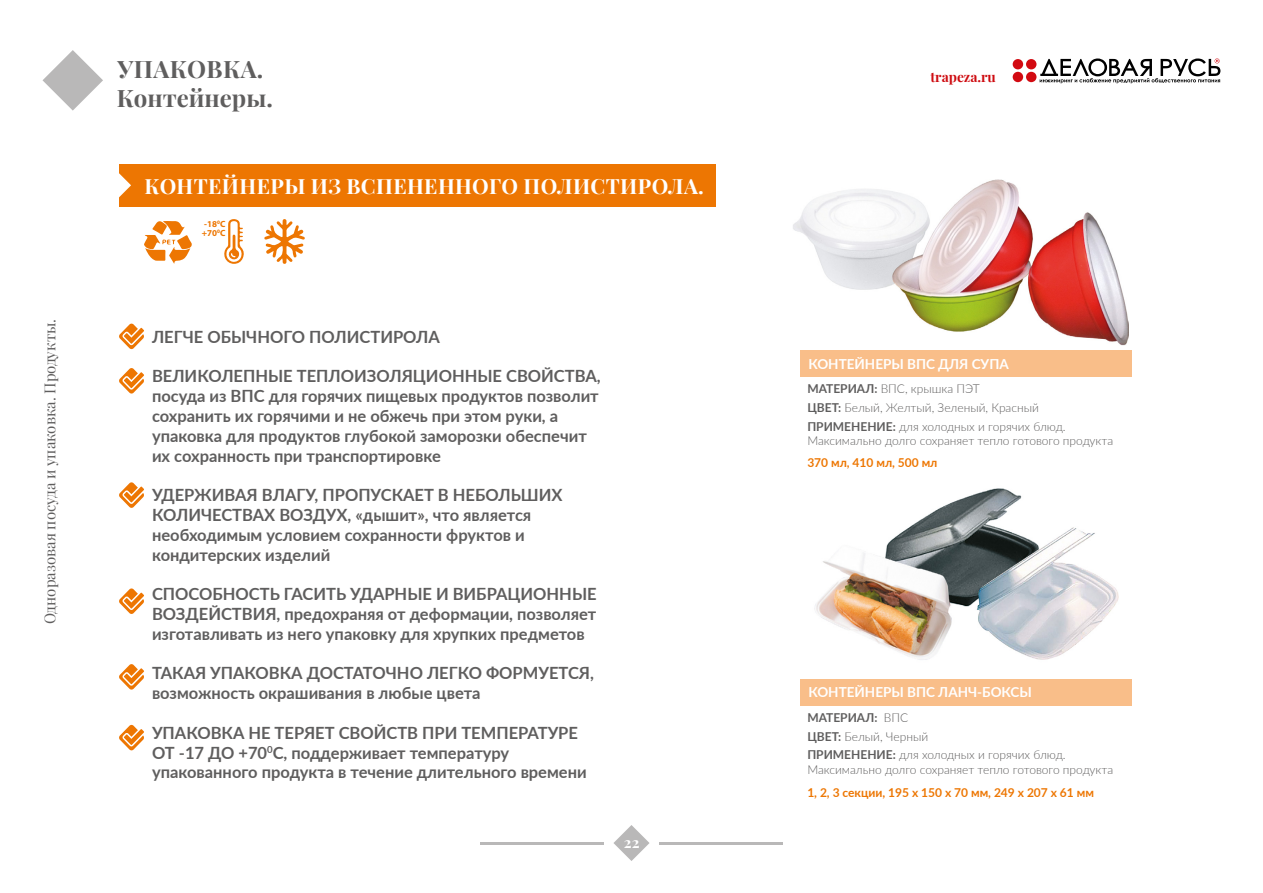
<style>
.page{position:relative;width:1263px;height:893px;background:#fff}
.page>*{position:absolute;margin:0;border:0;box-sizing:border-box;transform-origin:0 0}
.t1{font:700 24px "Playfair Display";color:#5f5e5e}
.t2{font:700 24px "Playfair Display";letter-spacing:.02em;color:#5f5e5e}
.t3{font:700 21px "Playfair Display";letter-spacing:.02em;color:#fff}
.t4{font:700 16.5px/19.8px "Lato";color:#5f5e5e}
.t5{font:15px "Playfair Display";color:#5f5e5e}
.t6{font:700 15px "Playfair Display";color:#fff}
.t7{font:700 13.65px "Playfair Display";color:#ce0b10}
.t8{font:700 13.5px "Lato";color:#fff}
.t9{font:300 12px/18.6px "Lato";color:#5f5e5e}
.t10{font:700 12px "Lato";color:#ed7602}
.t11{font:700 9px/9px "Myriad Pro";color:#ed7602}
.s1{font-weight:700}
</style>
<div class="page">
<svg style="left:43px;top:50px;width:60px;height:61px"></svg>
<div style="left:1013px;top:72px;width:10px;height:10px;background:#d20a11;border-radius:50%"></div>
<div style="left:1013px;top:59px;width:10px;height:10px;background:#d20a11;border-radius:50%"></div>
<svg style="left:1026px;top:58px;width:194px;height:25px"></svg>
<div style="left:119px;top:164px;width:596px;height:43px;background:#ed7602"></div>
<svg style="left:119px;top:173px;width:12px;height:24px"></svg>
<svg style="left:119px;top:324px;width:25px;height:25px"></svg>
<svg style="left:119px;top:368px;width:25px;height:26px"></svg>
<svg style="left:119px;top:482px;width:25px;height:26px"></svg>
<svg style="left:119px;top:588px;width:25px;height:26px"></svg>
<svg style="left:119px;top:664px;width:25px;height:26px"></svg>
<svg style="left:119px;top:725px;width:25px;height:25px"></svg>
<div style="left:800px;top:350px;width:332px;height:27px;background:#f9be89"></div>
<div style="left:800px;top:679px;width:332px;height:26px;background:#f9be89"></div>
<img style="left:793px;top:179px;width:335px;height:167px">
<img style="left:814px;top:488px;width:305px;height:172px">
<svg style="left:144px;top:221px;width:48px;height:43px"></svg>
<svg style="left:224px;top:219px;width:20px;height:45px"></svg>
<svg style="left:264px;top:219px;width:41px;height:45px"></svg>
<svg style="left:613px;top:825px;width:36px;height:36px"></svg>
<hr style="left:660px;top:842px;width:123px;height:3px;background:#b9b8b8">
<hr style="left:480px;top:842px;width:123px;height:3px;background:#b9b8b8">
<p class="t5" style="left:38px;top:624px;width:307px;rotate:-90deg">Одноразовая посуда и упаковка. Продукты.</p>
<h1 class="t2" style="left:117px;top:50px;width:147px">УПАКОВКА.</h1>
<h1 class="t1" style="left:117px;top:79px;width:157px">Контейнеры.</h1>
<p class="t3" style="left:144px;top:169px;width:561px">КОНТЕЙНЕРЫ ИЗ ВСПЕНЕННОГО ПОЛИСТИРОЛА.</p>
<p class="t11" style="left:202px;top:219px;width:25px">-18<sup>0</sup>С +70<sup>0</sup>С</p>
<p class="t4" style="left:152px;top:327px;width:289px">ЛЕГЧЕ ОБЫЧНОГО ПОЛИСТИРОЛА</p>
<p class="t4" style="left:152px;top:366px;width:450px">ВЕЛИКОЛЕПНЫЕ ТЕПЛОИЗОЛЯЦИОННЫЕ СВОЙСТВА, посуда из ВПС для горячих пищевых продуктов позволит сохранить их горячими и не обжечь при этом руки, а упаковка для продуктов глубокой заморозки обеспечит их сохранность при транспортировке</p>
<p class="t4" style="left:152px;top:485px;width:412px">УДЕРЖИВАЯ ВЛАГУ, ПРОПУСКАЕТ В НЕБОЛЬШИХ КОЛИЧЕСТВАХ ВОЗДУХ, «дышит», что является необходимым условием сохранности фруктов и кондитерских изделий</p>
<p class="t4" style="left:152px;top:584px;width:446px;text-align:justify">СПОСОБНОСТЬ ГАСИТЬ УДАРНЫЕ И ВИБРАЦИОННЫЕ ВОЗДЕЙСТВИЯ, предохраняя от деформации, позволяет изготавливать из него упаковку для хрупких предметов</p>
<p class="t4" style="left:152px;top:663px;width:443px">ТАКАЯ УПАКОВКА ДОСТАТОЧНО ЛЕГКО ФОРМУЕТСЯ, возможность окрашивания в любые цвета</p>
<p class="t4" style="left:152px;top:723px;width:436px">УПАКОВКА НЕ ТЕРЯЕТ СВОЙСТВ ПРИ ТЕМПЕРАТУРЕ<br>ОТ -17 ДО +70<sup>0</sup>С, поддерживает температуру упакованного продукта в течение длительного времени</p>
<p class="t6" style="left:624px;top:830px;width:17px">22</p>
<p class="t7" style="left:930px;top:66px;width:67px">trapeza.ru</p>
<p class="t8" style="left:808px;top:356px;width:202px">КОНТЕЙНЕРЫ ВПС ДЛЯ СУПА</p>
<p class="t9" style="left:807px;top:380px;width:260px"><span class="s1">МАТЕРИАЛ:</span> ВПС, крышка ПЭТ<br><span class="s1">ЦВЕТ:</span> Белый, Желтый, Зеленый, Красный<br><span class="s1">ПРИМЕНЕНИЕ:</span> для холодных и горячих блюд.</p>
<p class="t9" style="left:807px;top:431px;width:307px">Максимально долго сохраняет тепло готового продукта</p>
<p class="t10" style="left:807px;top:455px;width:132px">370 мл, 410 мл, 500 мл</p>
<p class="t8" style="left:808px;top:684px;width:225px">КОНТЕЙНЕРЫ ВПС ЛАНЧ-БОКСЫ</p>
<p class="t9" style="left:807px;top:708px;width:260px"><span class="s1">МАТЕРИАЛ:</span> ВПС<br><span class="s1">ЦВЕТ:</span> Белый, Черный<br><span class="s1">ПРИМЕНЕНИЕ:</span> для холодных и горячих блюд.</p>
<p class="t9" style="left:807px;top:760px;width:307px">Максимально долго сохраняет тепло готового продукта</p>
<p class="t10" style="left:807px;top:785px;width:288px">1, 2, 3 секции, 195 х 150 х 70 мм, 249 х 207 х 61 мм</p>
</div>
